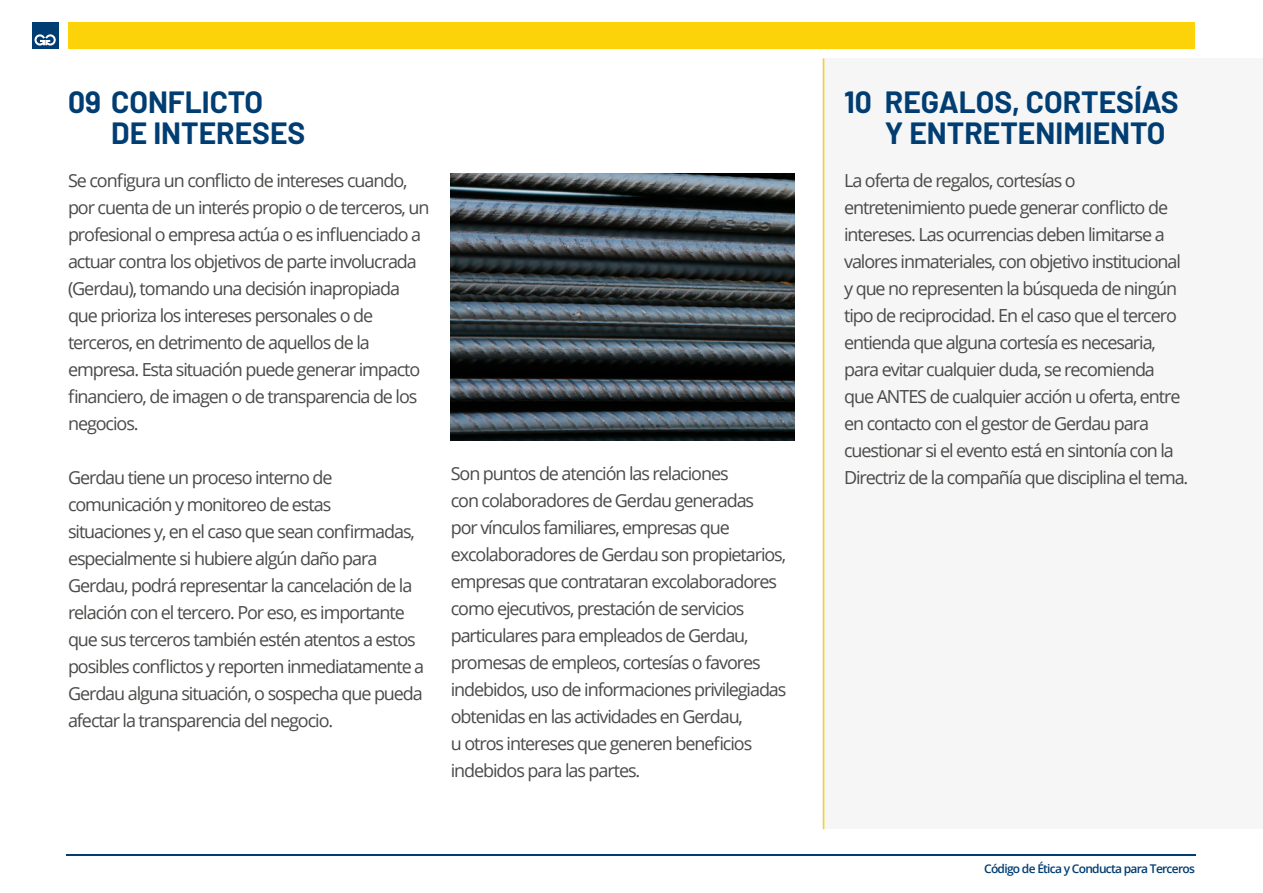
<style>
.page{position:relative;width:1263px;height:893px;background:#fff}
.page>*{position:absolute;margin:0;border:0;box-sizing:border-box;transform-origin:0 0}
.t1{font:700 30px/30.6px "Barlow";color:#003d72}
.t2{font:18px/27px "Open Sans";letter-spacing:-.06em;color:#4a4a49}
.t3{font:600 12px "Open Sans";letter-spacing:-.06em;color:#003d72}
</style>
<div class="page">
<div style="left:32px;top:22px;width:26px;height:26px;background:#003d72"></div>
<svg style="left:35px;top:34px;width:21px;height:12px"></svg>
<div style="left:68px;top:22px;width:1127px;height:26px;background:#fcd309"></div>
<hr style="left:66px;top:854px;width:1129px;height:2px;background:#003d72">
<div style="left:823px;top:58px;width:440px;height:771px;background:#f6f6f6"></div>
<hr style="left:823px;top:58px;width:1px;height:771px;background:#fcd309">
<img style="left:451px;top:173px;width:344px;height:268px">
<h1 class="t1" style="left:111px;top:85px;width:196px;text-indent:-43px">09 CONFLICTO<br>DE INTERESES</h1>
<p class="t2" style="left:68px;top:167px;width:363px">Se configura un conflicto de intereses cuando, por cuenta de un interés propio o de terceros, un profesional o empresa actúa o es influenciado a actuar contra los objetivos de parte involucrada (Gerdau), tomando una decisión inapropiada que prioriza los intereses personales o de terceros, en detrimento de aquellos de la empresa. Esta situación puede generar impacto financiero, de imagen o de transparencia de los negocios.</p>
<p class="t2" style="left:68px;top:464px;width:358px">Gerdau tiene un proceso interno de comunicación y monitoreo de estas<br>situaciones y, en el caso que sean confirmadas, especialmente si hubiere algún daño para Gerdau, podrá representar la cancelación de la relación con el tercero. Por eso, es importante que sus terceros también estén atentos a estos posibles conflictos y reporten inmediatamente a Gerdau alguna situación, o sospecha que pueda afectar la transparencia del negocio.</p>
<h1 class="t1" style="left:885px;top:85px;width:295px;text-indent:-41px">10 REGALOS, CORTESÍAS<br>Y ENTRETENIMIENTO</h1>
<p class="t2" style="left:844px;top:167px;width:338px">La oferta de regalos, cortesías o entretenimiento puede generar conflicto de intereses. Las ocurrencias deben limitarse a valores inmateriales, con objetivo institucional y que no representen la búsqueda de ningún tipo de reciprocidad. En el caso que el tercero entienda que alguna cortesía es necesaria, para evitar cualquier duda, se recomienda que ANTES de cualquier acción u oferta, entre en contacto con el gestor de Gerdau para cuestionar si el evento está en sintonía con la</p>
<p class="t2" style="left:451px;top:459px;width:279px">Son puntos de atención las relaciones</p>
<p class="t2" style="left:844px;top:464px;width:346px">Directriz de la compañía que disciplina el tema.</p>
<p class="t2" style="left:451px;top:486px;width:337px">con colaboradores de Gerdau generadas<br>por vínculos familiares, empresas que excolaboradores de Gerdau son propietarios, empresas que contrataran excolaboradores como ejecutivos, prestación de servicios particulares para empleados de Gerdau, promesas de empleos, cortesías o favores indebidos, uso de informaciones privilegiadas obtenidas en las actividades en Gerdau,<br>u otros intereses que generen beneficios indebidos para las partes.</p>
<p class="t3" style="left:984px;top:861px;width:212px">Código de Ética y Conducta para Terceros</p>
</div>
